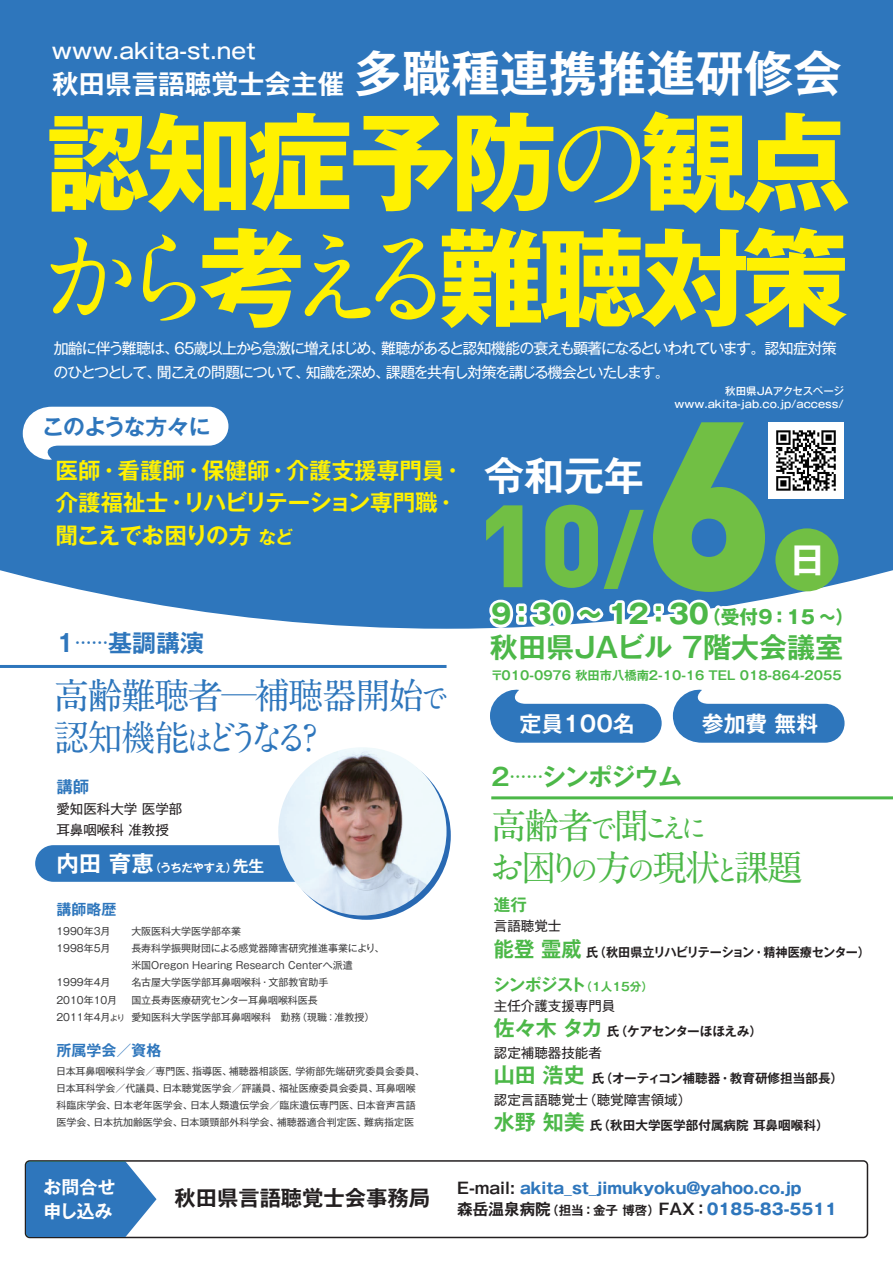
<style>
.page{position:relative;width:893px;height:1263px;background:#fff}
.page>*{position:absolute;margin:0;border:0;box-sizing:border-box;transform-origin:0 0}
.t1{font:900 236.25px "DIN";color:#71bf44}
.t2{font:900 114.9px "DIN";color:#71bf44}
.t3{font:700 107.1px/115.6px "Gothic MB101 Pro";letter-spacing:-.05em;color:#fff101}
.t4{font:700 48.9px "Gothic MB101 Pro De";color:#fff}
.t5{font:700 39.9px "Gothic MB101 Pro De";color:#fff}
.t6{font:700 36.6px "Gothic MB101 Pro De";color:#fff}
.t7{font:700 36px/42px "A1 Mincho Std";letter-spacing:-.05em;color:#2e76bc}
.t8{font:700 36px/42px "A1 Mincho Std";letter-spacing:-.05em;color:#4cb848}
.t9{font:700 28.05px "Gothic MB101 Pro De";color:#4cb848}
.t10{font:700 26.7px "Gothic MB101 Pro";color:#4cb848}
.t11{font:700 26.55px "Gothic MB101 Pro De";color:#fff}
.t12{font:700 24px "Gothic MB101 Pro De";letter-spacing:-.03em;color:#4cb848}
.t13{font:700 24px "Gothic MB101 Pro De";color:#2e76bc}
.t14{font:700 22.5px/32.5px "Gothic MB101 Pro De";color:#fff101}
.t15{font:700 21.75px "Gothic MB101 Pro De";color:#fff}
.t16{font:700 21.75px "Gothic MB101 Pro De";letter-spacing:-.035em;color:#2e76bc}
.t17{font:500 21.45px "Gothic MB101 Pro";color:#fff}
.t18{font:700 21.3px "Gothic MB101 Pro De";color:#231f20}
.t19{font:700 18px/24px "Gothic MB101 Pro De";letter-spacing:-.005em;color:#fff}
.t20{font:700 16.5px "Gothic MB101 Pro De";color:#2e76bc}
.t21{font:700 16.5px "Gothic MB101 Pro De";color:#4cb848}
.t22{font:700 15.6px/20.2px "Gothic MB101 Pro";color:#2e76bc}
.t23{font:15px/24px "Gothic MB101 Pro";letter-spacing:-.09em;color:#fff}
.t24{font:700 15px "Gothic MB101 Pro De";color:#2e76bc}
.t25{font:13.5px/21px "Gothic MB101 Pro";color:#231f20}
.t26{font:700 12.6px "Gothic MB101 Pro De";color:#231f20}
.t27{font:700 12.6px "Gothic MB101 Pro De";letter-spacing:-.06em;color:#231f20;scale:.96 1}
.t28{font:700 12.6px "Gothic MB101 Pro De";letter-spacing:-.03em;color:#231f20}
.t29{font:700 12.3px "Gothic MB101 Pro De";color:#4cb848}
.t30{font:700 11.55px "Gothic MB101 Pro De";color:#4cb848}
.t31{font:700 11.25px "Gothic MB101 Pro De";letter-spacing:-.03em;color:#fff}
.t32{font:500 10.5px/13.5px "Gothic MB101 Pro";color:#fff;text-align:right}
.t33{font:10.05px/17.1px "Gothic MB101 Pro";color:#3e3e3f}
.s1{font-family:"A1 Mincho Std"}
.s2{font-size:18px}
.s3{font-size:16.8px}
.s4{font-size:28.8px}
.s5{font-size:22.5px}
.s6{font-size:15.75px}
.s7{font-size:7.95px}
.s8{font-size:91.95px}
.s9{font-size:18.75px}
.s10{font-size:21px;color:#4cb848}
.s11{font-size:16.5px}
.s12{font-family:"Gothic MB101 Pro De";color:#231f20}
.s13{font-family:"Gothic MB101 Pro De";font-size:12.45px;color:#231f20}
</style>
<div class="page">
<svg style="left:35px;top:845px;width:260px;height:37px;background:#3379bd"></svg>
<svg style="left:282px;top:751px;width:169px;height:169px"></svg>
<img style="left:278px;top:747px;width:169px;height:168px;border-radius:84px">
<div style="left:25px;top:1160px;width:843px;height:78px;border:2px solid #231f20;border-radius:4px"></div>
<svg style="left:26px;top:1161px;width:131px;height:76px;background:#4785c2"></svg>
<div style="left:0;top:0;width:893px;height:629px;background:#2e76bc"></div>
<div style="left:775px;top:528px;width:63px;height:63px;background:#71bf44;border-radius:50%"></div>
<svg style="left:486px;top:595px;width:362px;height:34px"></svg>
<svg style="left:23px;top:407px;width:205px;height:54px"></svg>
<svg style="left:490px;top:689px;width:172px;height:54px"></svg>
<svg style="left:673px;top:689px;width:172px;height:54px"></svg>
<hr style="left:0;top:665px;width:447px;height:3px;background:#2e76bc">
<hr style="left:491px;top:796px;width:402px;height:3px;background:#4cb848">
<img style="left:768px;top:422px;width:76px;height:76px">
<h3 class="t17" style="left:52px;top:33px;width:205px">www.akita-st.net</h3>
<h3 class="t4" style="left:353px;top:33px;width:490px">多職種連携推進研修会</h3>
<h3 class="t11" style="left:52px;top:62px;width:294px">秋田県言語聴覚士会主催</h3>
<h3 class="t3" style="left:36px;top:92px;width:816px">認知症予防<span class="s1">の</span>観点<span class="s1">から</span>考<span class="s1">える</span>難聴対策</h3>
<h3 class="t23" style="left:54px;top:334px;width:785px">加齢に伴う難聴は、65歳以上から急激に増えはじめ、難聴があると認知機能の衰えも顕著になるといわれています。認知症対策のひとつとして、聞こえの問題について、知識を深め、課題を共有し対策を講じる機会といたします。</h3>
<h3 class="t16" style="left:42px;top:408px;width:170px">このような方々に</h3>
<h3 class="t14" style="left:56px;top:451px;width:410px">医師・看護師・保健師・介護支援専門員・介護福祉士・リハビリテーション専門職・聞こえでお困りの方 <span class="s2">など</span></h3>
<h3 class="t13" style="left:54px;top:623px;width:152px">１<span class="s3">……</span>基調講演</h3>
<h3 class="t7" style="left:54px;top:669px;width:396px">高齢難聴者<sup>―</sup>補聴器開始<span class="s4">で</span>認知機能<span class="s4">は</span>どうなる？</h3>
<h3 class="t20" style="left:56px;top:773px;width:34px">講師</h3>
<h3 class="t25" style="left:56px;top:797px;width:127px">愛知医科大学 医学部耳鼻咽喉科 准教授</h3>
<p class="t31" style="left:56px;top:858px;width:209px"><span class="s5">内田 育恵</span>（うちだやすえ）<span class="s6">先生</span></p>
<h3 class="t24" style="left:56px;top:896px;width:61px">講師略歴</h3>
<p class="t33" style="left:56px;top:921px;width:56px">1990年3月</p>
<p class="t33" style="left:131px;top:921px;width:111px">大阪医科大学医学部卒業</p>
<p class="t33" style="left:56px;top:938px;width:56px">1998年5月</p>
<p class="t33" style="left:131px;top:938px;width:255px">長寿科学振興財団による感覚器障害研究推進事業により、米国Oregon Hearing Research Centerへ派遣</p>
<p class="t33" style="left:56px;top:973px;width:56px">1999年4月</p>
<p class="t33" style="left:131px;top:973px;width:199px">名古屋大学医学部耳鼻咽喉科・文部教官助手</p>
<p class="t33" style="left:56px;top:990px;width:62px">2010年10月</p>
<p class="t33" style="left:56px;top:990px;width:320px;text-indent:75px">国立長寿医療研究センター耳鼻咽喉科医長<br>2011年4月<span class="s7">より</span> 愛知医科大学医学部耳鼻咽喉科　勤務（現職：准教授）</p>
<h3 class="t24" style="left:56px;top:1037px;width:106px">所属学会／資格</h3>
<p class="t33" style="left:56px;top:1061px;width:370px">日本耳鼻咽喉科学会／専門医、指導医、補聴器相談医，学術部先端研究委員会委員、日本耳科学会／代議員、日本聴覚医学会／評議員、福祉医療委員会委員、耳鼻咽喉科臨床学会、日本老年医学会、日本人類遺伝学会／臨床遺伝専門医、日本音声言語医学会、日本抗加齢医学会、日本頭頸部外科学会、補聴器適合判定医、難病指定医</p>
<h3 class="t5" style="left:484px;top:443px;width:161px">令和元年</h3>
<h2 class="t2" style="left:476px;top:469px;width:169px">10<span class="s8">/</span></h2>
<p class="t32" style="left:675px;top:383px;width:171px">秋田県JAアクセスページwww.akita-jab.co.jp/access/</p>
<h1 class="t1" style="left:644px;top:347px;width:133px">6</h1>
<h3 class="t6" style="left:789px;top:529px;width:38px">日</h3>
<h3 class="t10" style="left:491px;top:592px;width:365px">9：30 ～ 12：30<span class="s9">（受付9：15 ～）</span></h3>
<h3 class="t9" style="left:490px;top:624px;width:355px">秋田県JAビル ７階大会議室</h3>
<p class="t29" style="left:491px;top:665px;width:353px">〒010-0976 秋田市八橋南2-10-16 TEL 018-864-2055</p>
<h3 class="t15" style="left:520px;top:705px;width:117px">定員100名</h3>
<h3 class="t15" style="left:702px;top:705px;width:118px">参加費 無料</h3>
<h3 class="t12" style="left:488px;top:756px;width:195px">２<span class="s3">……</span>シンポジウム</h3>
<h3 class="t8" style="left:489px;top:800px;width:315px">高齢者<span class="s4">で</span>聞<span class="s4">こえに<br></span>お困り<span class="s4">の</span>方<span class="s4">の</span>現状<span class="s4">と</span>課題</h3>
<h3 class="t21" style="left:494px;top:891px;width:34px">進行</h3>
<h3 class="t25" style="left:494px;top:914px;width:82px">言語聴覚士　</h3>
<p class="t27" style="left:494px;top:942px;width:393px"><span class="s10">能登 霊威</span>氏（秋田県立リハビリテーション・精神医療センター）</p>
<p class="t30" style="left:493px;top:976px;width:162px"><span class="s11">シンポジスト</span>（1人15分）</p>
<h3 class="t25" style="left:494px;top:993px;width:123px">主任介護支援専門員</h3>
<p class="t28" style="left:494px;top:1020px;width:270px"><span class="s10">佐々木 タカ</span>氏（ケアセンターほほえみ）</p>
<h3 class="t25" style="left:494px;top:1040px;width:109px">認定補聴器技能者</h3>
<h3 class="t25" style="left:494px;top:1087px;width:199px">認定言語聴覚士（聴覚障害領域）</h3>
<p class="t26" style="left:494px;top:1067px;width:351px"><span class="s10">山田 浩史</span>氏（オーティコン補聴器・教育研修担当部長）</p>
<p class="t26" style="left:494px;top:1114px;width:336px"><span class="s10">水野 知美</span>氏（秋田大学医学部付属病院 耳鼻咽喉科）</p>
<h3 class="t19" style="left:43px;top:1172px;width:73px">お問合せ申し込み</h3>
<h3 class="t18" style="left:174px;top:1180px;width:257px">秋田県言語聴覚士会事務局</h3>
<h3 class="t22" style="left:457px;top:1176px;width:381px"><span class="s12">E-mail:</span> akita_st_jimukyoku@yahoo.co.jp<br><span class="s12">森岳温泉病院</span><span class="s13">（担当：金子 博啓）</span><span class="s12">FAX：</span>0185-83-5511</h3>
</div>
